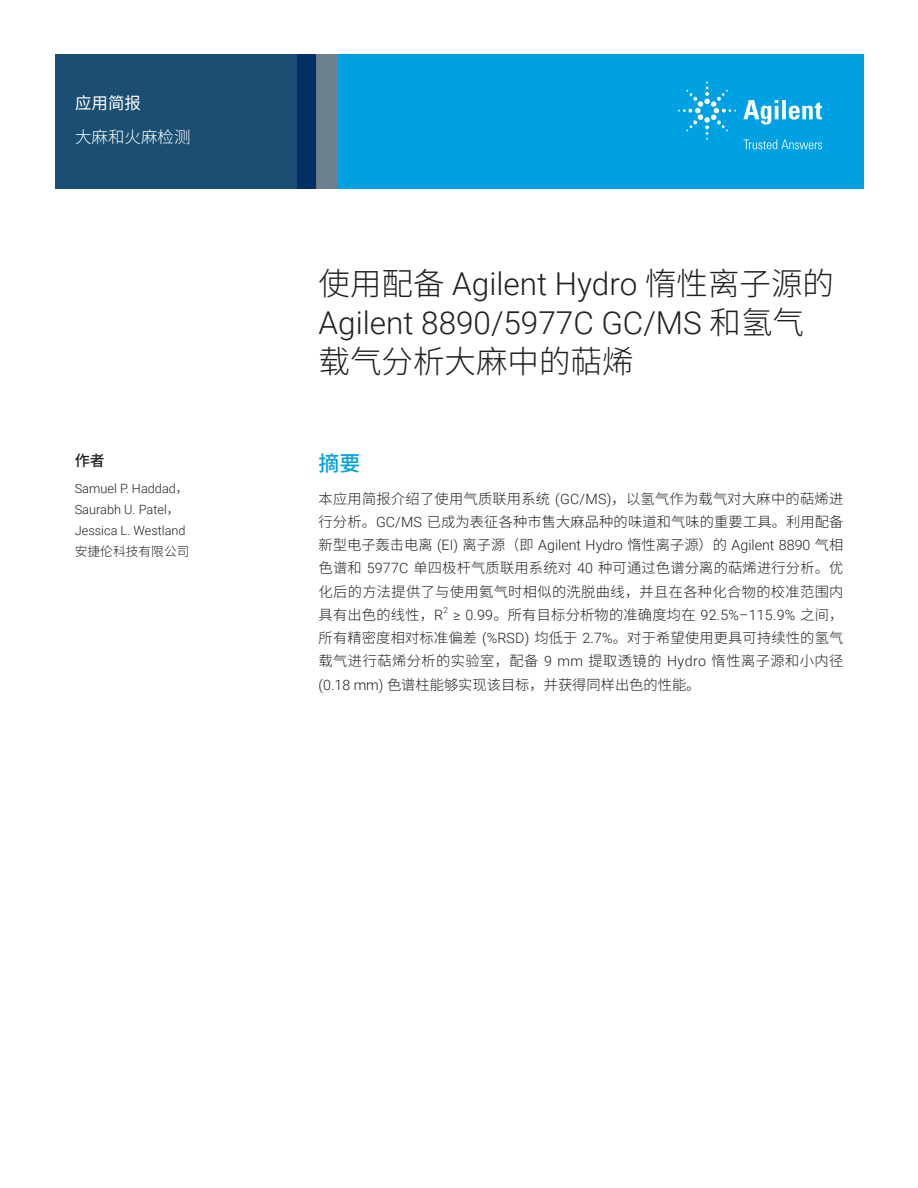
<style>
.page{position:relative;width:918px;height:1188px;background:#fff}
.page>*{position:absolute;margin:0;border:0;box-sizing:border-box;transform-origin:0 0}
.t1{font:300 31.5px/39px "Roboto";color:#231f20}
.t2{font:300 31.5px "Noto Sans CJ Ksc";color:#231f20}
.t3{font:500 21px "Noto Sans CJ Ksc";color:#00a1e3}
.t4{font:300 16.5px "Noto Sans CJ Ksc";color:#fff}
.t5{font:16.5px "Noto Sans CJ Ksc";color:#fff}
.t6{font:500 15px "Noto Sans CJ Ksc";color:#231f20}
.t7{font:300 14.25px/23.2px "Noto Sans CJ Ksc";letter-spacing:.015em;color:#231f20;text-align:justify}
.t8{font:300 14.25px "Roboto";color:#231f20}
.t9{font:300 12.75px/21px "Roboto";color:#231f20}
.t10{font:300 12.75px "Noto Sans CJ Ksc";color:#231f20}
.t11{font:300 8.25px "Roboto";color:#231f20}
.s1{font-family:"Noto Sans CJ Ksc"}
.s2{font-family:"Roboto"}
</style>
<div class="page">
<div style="left:297px;top:54px;width:567px;height:135px;background:#00a1e3"></div>
<svg style="left:55px;top:54px;width:261px;height:135px;background:#184b71"></svg>
<div style="left:316px;top:54px;width:22px;height:135px;background:#6b808c"></div>
<svg style="left:743px;top:100px;width:79px;height:25px"></svg>
<svg style="left:678px;top:82px;width:58px;height:58px"></svg>
<svg style="left:744px;top:140px;width:78px;height:9px"></svg>
<p class="t5" style="left:75px;top:93px;width:67px">应用简报</p>
<p class="t4" style="left:75px;top:127px;width:117px">大麻和火麻检测</p>
<p class="t6" style="left:75px;top:452px;width:31px">作者</p>
<p class="t9" style="left:75px;top:478px;width:115px">Samuel P. Haddad<span class="s1">，<br></span>Saurabh U. Patel<span class="s1">，<br></span>Jessica L. Westland</p>
<p class="t10" style="left:75px;top:545px;width:116px">安捷伦科技有限公司</p>
<h1 class="t1" style="left:319px;top:263px;width:517px"><span class="s1">使用配备</span> Agilent Hydro <span class="s1">惰性离子源的<br></span>Agilent 8890/5977C GC/MS <span class="s1">和氢气</span></h1>
<h1 class="t2" style="left:319px;top:343px;width:316px">载气分析大麻中的萜烯</h1>
<h2 class="t3" style="left:319px;top:451px;width:43px">摘要</h2>
<p class="t7" style="left:319px;top:487px;width:526px">本应用简报介绍了使用气质联用系统 <span class="s2">(GC/MS)</span>，以氢气作为载气对大麻中的萜烯进行分析。<span class="s2">GC/MS</span> 已成为表征各种市售大麻品种的味道和气味的重要工具。利用配备</p>
<p class="t8" style="left:319px;top:535px;width:526px"><span class="s1">新型电子轰击电离</span> (EI) <span class="s1">离子源（即</span> Agilent Hydro <span class="s1">惰性离子源）的</span> Agilent 8890 <span class="s1">气相</span></p>
<p class="t7" style="left:319px;top:557px;width:526px">色谱和 <span class="s2">5977C</span> 单四极杆气质联用系统对 <span class="s2">40</span> 种可通过色谱分离的萜烯进行分析。优化后的方法提供了与使用氦气时相似的洗脱曲线，并且在各种化合物的校准范围内具有出色的线性，<span class="s2">R</span></p>
<p class="t11" style="left:444px;top:604px;width:6px">2</p>
<p class="t8" style="left:453px;top:605px;width:392px">≥ 0.99<span class="s1">。所有目标分析物的准确度均在</span> 92.5%–115.9% <span class="s1">之间，</span></p>
<p class="t7" style="left:319px;top:627px;width:526px">所有精密度相对标准偏差 <span class="s2">(%RSD)</span> 均低于 <span class="s2">2.7%</span>。对于希望使用更具可持续性的氢气载气进行萜烯分析的实验室，配备 <span class="s2">9 mm</span> 提取透镜的 <span class="s2">Hydro</span> 惰性离子源和小内径<span class="s2">(0.18 mm)</span> 色谱柱能够实现该目标，并获得同样出色的性能。</p>
</div>
